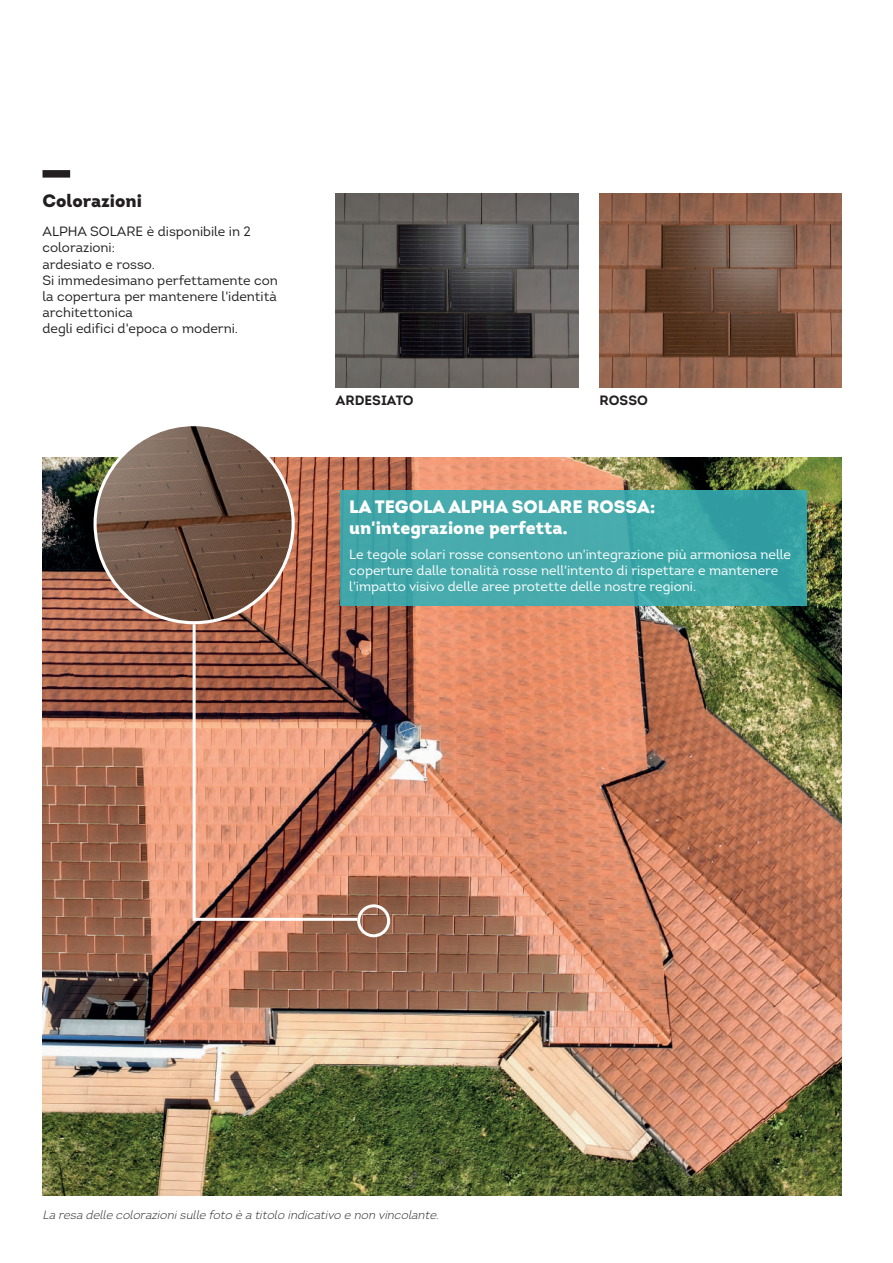
<style>
.page{position:relative;width:893px;height:1263px;background:#fff}
.page>*{position:absolute;margin:0;border:0;box-sizing:border-box;transform-origin:0 0}
.t1{font:900 18px/21.6px "Intro";color:#fff}
.t2{font:900 18px "Intro";color:#231f20}
.t3{font:13.5px/16.2px "Intro";color:#fff}
.t4{font:13.5px/16.2px "Intro";color:#231f20}
.t5{font:700 13.5px "Intro";color:#231f20}
.t6{font:italic 300 12px "Intro";color:#231f20}
</style>
<div class="page">
<div style="left:43px;top:170px;width:27px;height:8px;background:#231f20"></div>
<img style="left:600px;top:194px;width:242px;height:193px">
<img style="left:336px;top:194px;width:242px;height:193px">
<img style="left:43px;top:458px;width:799px;height:738px">
<img style="left:95px;top:425px;width:198px;height:198px;border-radius:99px">
<svg style="left:191px;top:621px;width:169px;height:301px;background:#b57660"></svg>
<div style="left:357px;top:904px;width:33px;height:33px;border:3px solid #fff;border-radius:50%"></div>
<div style="left:341px;top:491px;width:466px;height:115px;background:linear-gradient(to right,#4aaaad,#38a5a6)"></div>
<h1 class="t2" style="left:43px;top:189px;width:101px">Colorazioni</h1>
<p class="t4" style="left:43px;top:223px;width:237px">ALPHA SOLARE è disponibile in 2 colorazioni:<br>ardesiato e rosso.<br>Si immedesimano perfettamente con la copertura per mantenere l'identità architettonica<br>degli edifici d'epoca o moderni.</p>
<p class="t5" style="left:336px;top:391px;width:79px">ARDESIATO</p>
<p class="t5" style="left:600px;top:391px;width:50px">ROSSO</p>
<h1 class="t1" style="left:349px;top:495px;width:308px">LA TEGOLA ALPHA SOLARE ROSSA: un'integrazione perfetta.</h1>
<p class="t3" style="left:349px;top:546px;width:443px">Le tegole solari rosse consentono un'integrazione più armoniosa nelle coperture dalle tonalità rosse nell'intento di rispettare e mantenere l'impatto visivo delle aree protette delle nostre regioni.</p>
<p class="t6" style="left:43px;top:1207px;width:401px">La resa delle colorazionisulle foto è a titolo indicativo e non vincolante.</p>
</div>
